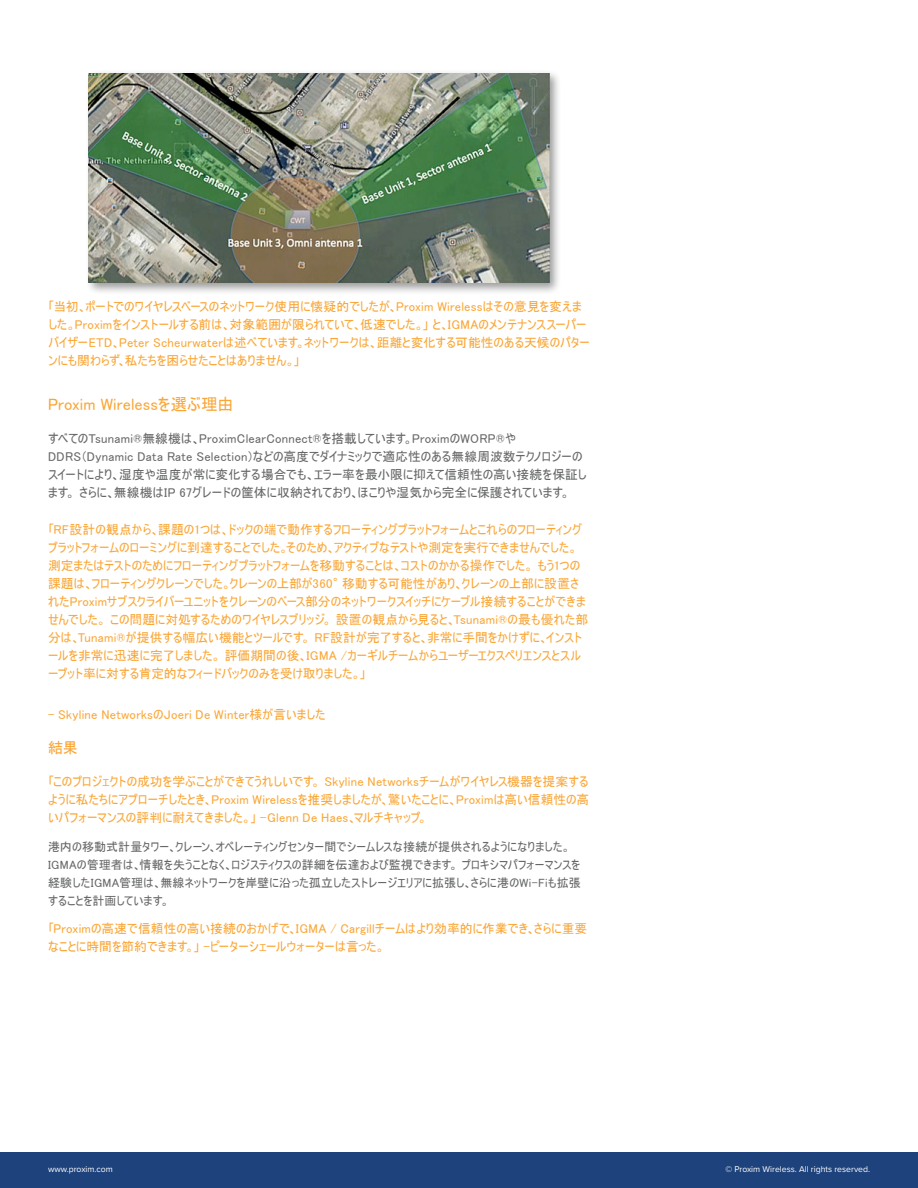
<style>
.page{position:relative;width:918px;height:1188px;background:#fff}
.page>*{position:absolute;margin:0;border:0;box-sizing:border-box;transform-origin:0 0}
.t1{font:16.5px "MS UI Gothic";letter-spacing:.005em;color:#faa636}
.t2{font:15px "MS UI Gothic";color:#faa636}
.t3{font:12.75px/18px "MS UI Gothic";letter-spacing:.01em;color:#faa636}
.t4{font:12.75px/18px "MS UI Gothic";letter-spacing:.015em;color:#666767}
.t5{font:12px/18px "MS UI Gothic";letter-spacing:.01em;color:#666767}
.t6{font:8.7px "Proxima Nova";color:#fff}
</style>
<div class="page">
<div style="left:0;top:1152px;width:918px;height:36px;background:#1e427c"></div>
<div style="left:85px;top:69px;width:476px;height:226px;background:#000;opacity:.4"></div>
<img style="left:89px;top:73px;width:460px;height:210px">
<p class="t3" style="left:48px;top:297px;width:543px">「当初、ポートでのワイヤレスベースのネットワーク使用に懐疑的でしたが、Proxim Wirelessはその意見を変えました。Proximをインストールする前は、対象範囲が限られていて、低速でした。」 と、IGMAのメンテナンススーパーバイザーETD、Peter Scheurwaterは述べています。ネットワークは、距離と変化する可能性のある天候のパターンにも関わらず、私たちを困らせたことはありません。」</p>
<p class="t1" style="left:48px;top:396px;width:187px">Proxim Wirelessを選ぶ理由</p>
<p class="t4" style="left:48px;top:429px;width:540px">すべてのTsunami®無線機は、ProximClearConnect®を搭載しています。ProximのWORP®や<br>DDRS（Dynamic Data Rate Selection）などの高度でダイナミックで適応性のある無線周波数テクノロジーのスイートにより、湿度や温度が常に変化する場合でも、エラー率を最小限に抑えて信頼性の高い接続を保証します。 さらに、無線機はIP 67グレードの筐体に収納されており、ほこりや湿気から完全に保護されています。</p>
<p class="t3" style="left:48px;top:521px;width:542px">「RF設計の観点から、課題の1つは、ドックの端で動作するフローティングプラットフォームとこれらのフローティングプラットフォームのローミングに到達することでした。そのため、アクティブなテストや測定を実行できませんでした。測定またはテストのためにフローティングプラットフォームを移動することは、コストのかかる操作でした。 もう1つの課題は、フローティングクレーンでした。クレーンの上部が360°移動する可能性があり、クレーンの上部に設置されたProximサブスクライバーユニットをクレーンのベース部分のネットワークスイッチにケーブル接続することができませんでした。 この問題に対処するためのワイヤレスブリッジ。 設置の観点から見ると、Tsunami®の最も優れた部分は、Tunami®が提供する幅広い機能とツールです。 RF設計が完了すると、非常に手間をかけずに、インストールを非常に迅速に完了しました。 評価期間の後、IGMA /カーギルチームからユーザーエクスペリエンスとスループット率に対する肯定的なフィードバックのみを受け取りました。」</p>
<p class="t3" style="left:48px;top:705px;width:279px">– Skyline NetworksのJoeri De Winter様が言いました</p>
<p class="t2" style="left:48px;top:740px;width:31px">結果</p>
<p class="t3" style="left:48px;top:773px;width:543px;text-align:justify">「このプロジェクトの成功を学ぶことができてうれしいです。 Skyline Networksチームがワイヤレス機器を提案するように私たちにアプローチしたとき、Proxim Wirelessを推奨しましたが、驚いたことに、Proximは高い信頼性の高いパフォーマンスの評判に耐えてきました。」 -Glenn De Haes、マルチキャップ。</p>
<p class="t5" style="left:48px;top:837px;width:534px">港内の移動式計量タワー、クレーン、オペレーティングセンター間でシームレスな接続が提供されるようになりました。IGMAの管理者は、情報を失うことなく、ロジスティクスの詳細を伝達および監視できます。 プロキシマパフォーマンスを経験したIGMA管理は、無線ネットワークを岸壁に沿った孤立したストレージエリアに拡張し、さらに港のWi-Fiも拡張することを計画しています。</p>
<p class="t3" style="left:48px;top:920px;width:541px">「Proximの高速で信頼性の高い接続のおかげで、IGMA / Cargillチームはより効率的に作業でき、さらに重要なことに時間を節約できます。」 -ピーターシェールウォーターは言った。</p>
<p class="t6" style="left:48px;top:1163px;width:66px">www.proxim.com</p>
<p class="t6" style="left:725px;top:1163px;width:146px">© Proxim Wireless. All rights reserved.</p>
</div>
